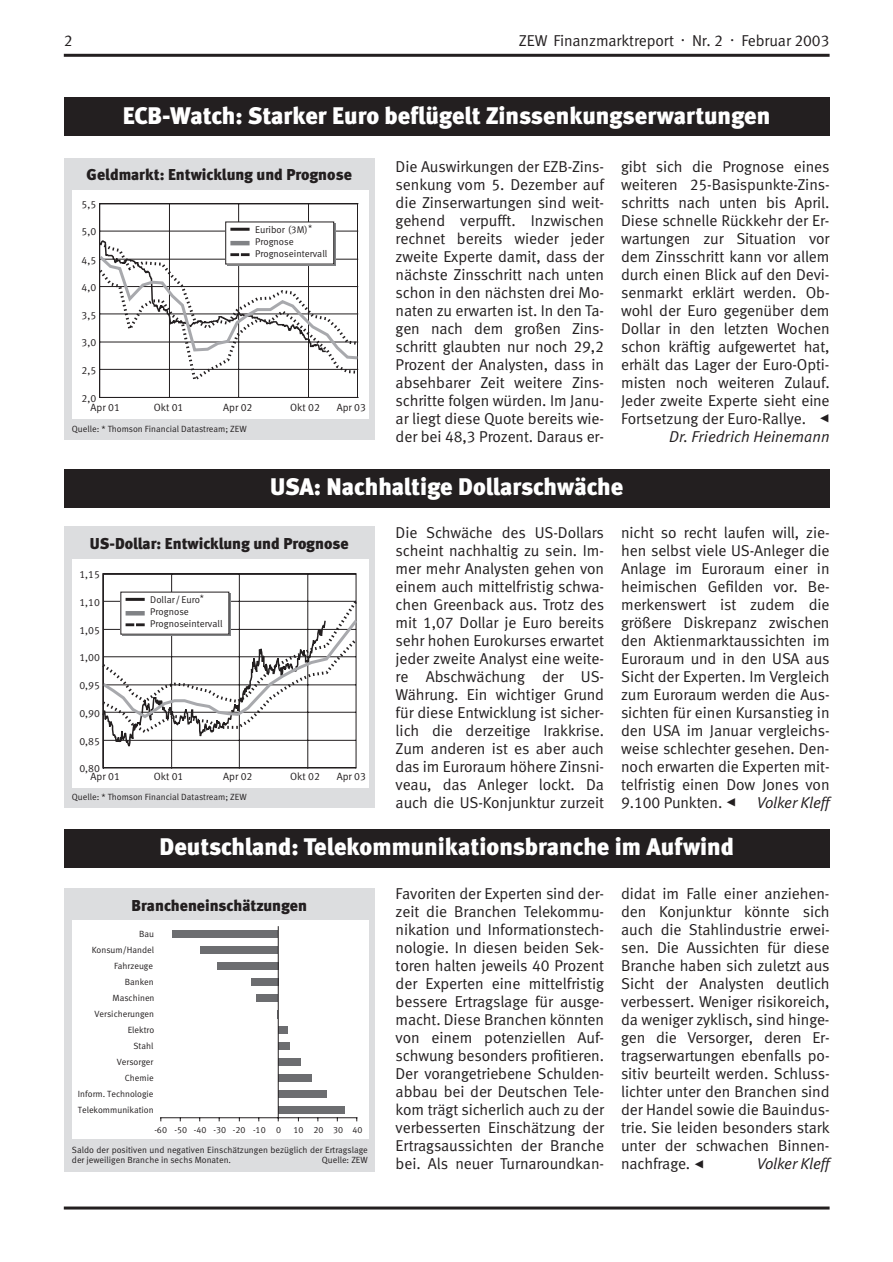
<style>
.page{position:relative;width:893px;height:1262px;background:#fff}
.page>*{position:absolute;margin:0;border:0;box-sizing:border-box;transform-origin:0 0}
.t1{font:24px "Meta Black LF";color:#fff}
.t2{font:15.75px/18px "Meta Normal LF";letter-spacing:-.005em;color:#231f20;text-align:justify}
.t3{font:15.75px "Meta Black LF";color:#231f20}
.t4{font:italic 15.75px "Meta Normal LF";letter-spacing:-.005em;color:#231f20}
.t5{font:10.5px "Meta Normal LF";color:#231f20}
.t6{font:9.75px/12.1px "Meta Normal LF";color:#231f20}
.t7{font:9px/19.8px "Meta Normal LF";color:#231f20}
.s1{font-family:"European Pi Four";font-size:10.5px}
.s2{font-style:italic}
</style>
<div class="page">
<hr style="left:64px;top:1206px;width:765px;height:3px;background:#231f20">
<hr style="left:64px;top:54px;width:765px;height:3px;background:#231f20">
<div style="left:64px;top:98px;width:765px;height:38px;background:#231f20"></div>
<div style="left:64px;top:829px;width:765px;height:38px;background:#231f20"></div>
<div style="left:64px;top:469px;width:765px;height:39px;background:#231f20"></div>
<div style="left:64px;top:158px;width:310px;height:281px;background:#dcdddf"></div>
<div style="left:72px;top:191px;width:296px;height:228px;background:#fff"></div>
<hr style="left:357px;top:203px;width:1px;height:194px;background:#231f20">
<hr style="left:100px;top:231px;width:258px;height:1px;background:#231f20">
<hr style="left:100px;top:203px;width:258px;height:1px;background:#231f20">
<hr style="left:169px;top:203px;width:1px;height:194px;background:#231f20">
<hr style="left:238px;top:203px;width:1px;height:194px;background:#231f20">
<hr style="left:308px;top:203px;width:1px;height:194px;background:#231f20">
<hr style="left:99px;top:203px;width:1px;height:194px;background:#231f20">
<hr style="left:100px;top:397px;width:258px;height:1px;background:#231f20">
<div style="left:226px;top:222px;width:108px;height:42px;background:#fff"></div>
<hr style="left:230px;top:228px;width:19px;height:3px;background:#231f20">
<svg style="left:100px;top:239px;width:259px;height:145px"></svg>
<div style="left:64px;top:526px;width:310px;height:282px;background:#dcdddf"></div>
<div style="left:72px;top:559px;width:296px;height:228px;background:#fff"></div>
<hr style="left:355px;top:573px;width:1px;height:195px;background:#231f20">
<hr style="left:103px;top:573px;width:253px;height:1px;background:#231f20">
<hr style="left:171px;top:573px;width:1px;height:195px;background:#231f20">
<hr style="left:239px;top:573px;width:1px;height:195px;background:#231f20">
<hr style="left:307px;top:573px;width:1px;height:195px;background:#231f20">
<hr style="left:103px;top:573px;width:1px;height:195px;background:#231f20">
<hr style="left:103px;top:767px;width:253px;height:1px;background:#231f20">
<div style="left:121px;top:592px;width:108px;height:42px;background:#fff"></div>
<svg style="left:102px;top:597px;width:255px;height:163px"></svg>
<div style="left:64px;top:888px;width:310px;height:283px;background:#dcdddf"></div>
<div style="left:72px;top:921px;width:296px;height:218px;background:#fff"></div>
<div style="left:278px;top:1106px;width:67px;height:8px;background:#6c6d70"></div>
<div style="left:278px;top:1089px;width:49px;height:8px;background:#6c6d70"></div>
<div style="left:278px;top:1073px;width:33px;height:8px;background:#6c6d70"></div>
<div style="left:278px;top:1058px;width:22px;height:7px;background:#6c6d70"></div>
<div style="left:278px;top:1042px;width:12px;height:8px;background:#6c6d70"></div>
<div style="left:278px;top:1026px;width:9px;height:8px;background:#6c6d70"></div>
<div style="left:256px;top:993px;width:22px;height:8px;background:#6c6d70"></div>
<div style="left:251px;top:978px;width:27px;height:8px;background:#6c6d70"></div>
<div style="left:217px;top:962px;width:61px;height:8px;background:#6c6d70"></div>
<div style="left:200px;top:946px;width:78px;height:8px;background:#6c6d70"></div>
<div style="left:172px;top:930px;width:106px;height:8px;background:#6c6d70"></div>
<hr style="left:278px;top:926px;width:1px;height:192px;background:#231f20">
<hr style="left:160px;top:1117px;width:197px;height:1px;background:#231f20">
<p class="t2" style="left:64px;top:32px;width:10px">2</p>
<p class="t2" style="left:519px;top:32px;width:312px">ZEW Finanzmarktreport . Nr. 2 . Februar 2003</p>
<h1 class="t1" style="left:123px;top:106px;width:649px">ECB-Watch: Starker Euro beflügelt Zinssenkungserwartungen</h1>
<p class="t3" style="left:87px;top:169px;width:267px">Geldmarkt: Entwicklung und Prognose</p>
<p class="t5" style="left:82px;top:200px;width:16px">5,5</p>
<p class="t5" style="left:82px;top:228px;width:16px">5,0</p>
<p class="t5" style="left:82px;top:256px;width:16px">4,5</p>
<p class="t5" style="left:82px;top:283px;width:16px">4,0</p>
<p class="t5" style="left:82px;top:311px;width:16px">3,5</p>
<p class="t5" style="left:82px;top:339px;width:16px">3,0</p>
<p class="t5" style="left:82px;top:367px;width:16px">2,5</p>
<p class="t6" style="left:255px;top:224px;width:74px">Euribor (3M)<sup>*<br></sup>Prognose<br>Prognoseintervall</p>
<p class="t5" style="left:82px;top:394px;width:16px">2,0</p>
<p class="t5" style="left:91px;top:404px;width:31px">Apr 01</p>
<p class="t5" style="left:154px;top:404px;width:31px">Okt 01</p>
<p class="t5" style="left:223px;top:404px;width:31px">Apr 02</p>
<p class="t5" style="left:290px;top:404px;width:31px">Okt 02</p>
<p class="t5" style="left:337px;top:404px;width:31px">Apr 03</p>
<p class="t7" style="left:72px;top:419px;width:176px">Quelle: * Thomson Financial Datastream; ZEW</p>
<p class="t2" style="left:395px;top:158px;width:210px">Die Auswirkungen der EZB-Zins&shy;senkung vom 5. Dezember auf die Zinserwartungen sind weit&shy;gehend verpufft. Inzwischen rechnet bereits wieder jeder zweite Experte damit, dass der nächste Zinsschritt nach unten schon in den nächsten drei Mo&shy;naten zu erwarten ist. In den Ta&shy;gen nach dem großen Zins&shy;schritt glaubten nur noch 29,2<br>Prozent der Analysten, dass in absehbarer Zeit weitere Zins&shy;schritte folgen würden. Im Janu&shy;ar liegt diese Quote bereits wie&shy;der bei 48,3 Prozent. Daraus er-</p>
<p class="t2" style="left:621px;top:158px;width:210px;text-align:right">gibt sich die Prognose eines weiteren 25-Basispunkte-Zins&shy;schritts nach unten bis April.<br>Diese schnelle Rückkehr der Er&shy;wartungen zur Situation vor dem Zinsschritt kann vor allem durch einen Blick auf den Devi&shy;senmarkt erklärt werden. Ob&shy;wohl der Euro gegenüber dem<br>Dollar in den letzten Wochen schon kräftig aufgewertet hat, erhält das Lager der Euro-Opti&shy;misten noch weiteren Zulauf.<br>Jeder zweite Experte sieht eine<br>Fortsetzung der Euro-Rallye. <span class="s1">-<br></span><span class="s2">Dr. Friedrich Heinemann</span></p>
<h1 class="t1" style="left:270px;top:478px;width:355px">USA: Nachhaltige Dollarschwäche</h1>
<p class="t3" style="left:90px;top:537px;width:260px">US-Dollar: Entwicklung und Prognose</p>
<p class="t5" style="left:79px;top:570px;width:22px">1,15</p>
<p class="t5" style="left:79px;top:598px;width:22px">1,10</p>
<p class="t5" style="left:79px;top:626px;width:22px">1,05</p>
<p class="t5" style="left:79px;top:653px;width:22px">1,00</p>
<p class="t5" style="left:79px;top:681px;width:22px">0,95</p>
<p class="t5" style="left:79px;top:709px;width:22px">0,90</p>
<p class="t5" style="left:79px;top:737px;width:22px">0,85</p>
<p class="t6" style="left:150px;top:594px;width:74px">Dollar/Euro<sup>*<br></sup>Prognose<br>Prognoseintervall</p>
<p class="t5" style="left:79px;top:764px;width:22px">0,80</p>
<p class="t5" style="left:91px;top:772px;width:31px">Apr 01</p>
<p class="t5" style="left:154px;top:772px;width:31px">Okt 01</p>
<p class="t5" style="left:223px;top:772px;width:31px">Apr 02</p>
<p class="t5" style="left:290px;top:772px;width:31px">Okt 02</p>
<p class="t5" style="left:337px;top:772px;width:31px">Apr 03</p>
<p class="t7" style="left:72px;top:788px;width:176px">Quelle: * Thomson Financial Datastream; ZEW</p>
<p class="t2" style="left:395px;top:524px;width:210px">Die Schwäche des US-Dollars scheint nachhaltig zu sein. Im&shy;mer mehr Analysten gehen von einem auch mittelfristig schwa&shy;chen Greenback aus. Trotz des mit 1,07 Dollar je Euro bereits sehr hohen Eurokurses erwartet jeder zweite Analyst eine weite&shy;re Abschwächung der US-Währung. Ein wichtiger Grund für diese Entwicklung ist sicher&shy;lich die derzeitige Irakkrise.<br>Zum anderen ist es aber auch das im Euroraum höhere Zinsni&shy;veau, das Anleger lockt. Da auch die US-Konjunktur zurzeit</p>
<p class="t2" style="left:621px;top:524px;width:210px">nicht so recht laufen will, zie&shy;hen selbst viele US-Anleger die Anlage im Euroraum einer in heimischen Gefilden vor. Be&shy;merkenswert ist zudem die größere Diskrepanz zwischen den Aktienmarktaussichten im Euroraum und in den USA aus Sicht der Experten. Im Vergleich zum Euroraum werden die Aus&shy;sichten für einen Kursanstieg in den USA im Januar vergleichs&shy;weise schlechter gesehen. Den&shy;noch erwarten die Experten mit&shy;telfristig einen Dow Jones von 9.100 Punkten. <span class="s1">-</span></p>
<p class="t4" style="left:756px;top:796px;width:74px">Volker Kleff</p>
<h1 class="t1" style="left:159px;top:837px;width:576px">Deutschland: Telekommunikationsbranche im Aufwind</h1>
<p class="t3" style="left:132px;top:899px;width:177px">Brancheneinschätzungen</p>
<p class="t7" style="left:139px;top:924px;width:16px">Bau</p>
<p class="t7" style="left:92px;top:940px;width:64px">Konsum/Handel</p>
<p class="t7" style="left:114px;top:957px;width:41px">Fahrzeuge</p>
<p class="t7" style="left:125px;top:972px;width:31px">Banken</p>
<p class="t7" style="left:112px;top:988px;width:43px">Maschinen</p>
<p class="t7" style="left:94px;top:1004px;width:61px">Versicherungen</p>
<p class="t7" style="left:128px;top:1020px;width:28px">Elektro</p>
<p class="t7" style="left:133px;top:1037px;width:21px">Stahl</p>
<p class="t7" style="left:117px;top:1052px;width:38px">Versorger</p>
<p class="t7" style="left:125px;top:1068px;width:30px">Chemie</p>
<p class="t7" style="left:78px;top:1084px;width:77px">Inform. Technologie</p>
<p class="t7" style="left:78px;top:1100px;width:77px">Telekommunikation</p>
<p class="t7" style="left:154px;top:1120px;width:128px">-60 -50 -40 -30 -20 -10 0</p>
<p class="t7" style="left:72px;top:1120px;width:297px;text-indent:221px">10 20 30 40<br>Saldo der positiven und negativen Einschätzungen bezüglich der Ertragslage</p>
<p class="t7" style="left:72px;top:1150px;width:161px">der jeweiligen Branche in sechs Monaten.</p>
<p class="t7" style="left:322px;top:1150px;width:48px">Quelle: ZEW</p>
<p class="t2" style="left:395px;top:886px;width:210px">Favoriten der Experten sind der&shy;zeit die Branchen Telekommu&shy;nikation und Informationstech&shy;nologie. In diesen beiden Sek&shy;toren halten jeweils 40 Prozent der Experten eine mittelfristig bessere Ertragslage für ausge&shy;macht. Diese Branchen könnten von einem potenziellen Auf&shy;schwung besonders profitieren.<br>Der vorangetriebene Schulden&shy;abbau bei der Deutschen Tele&shy;kom trägt sicherlich auch zu der verbesserten Einschätzung der Ertragsaussichten der Branche bei. Als neuer Turnaroundkan-</p>
<p class="t2" style="left:621px;top:886px;width:210px">didat im Falle einer anziehen&shy;den Konjunktur könnte sich auch die Stahlindustrie erwei&shy;sen. Die Aussichten für diese Branche haben sich zuletzt aus Sicht der Analysten deutlich verbessert. Weniger risikoreich, da weniger zyklisch, sind hinge&shy;gen die Versorger, deren Er&shy;tragserwartungen ebenfalls po&shy;sitiv beurteilt werden. Schluss&shy;lichter unter den Branchen sind der Handel sowie die Bauindus&shy;trie. Sie leiden besonders stark unter der schwachen Binnen&shy;nachfrage. <span class="s1">-</span></p>
<p class="t4" style="left:756px;top:1157px;width:74px">Volker Kleff</p>
</div>
